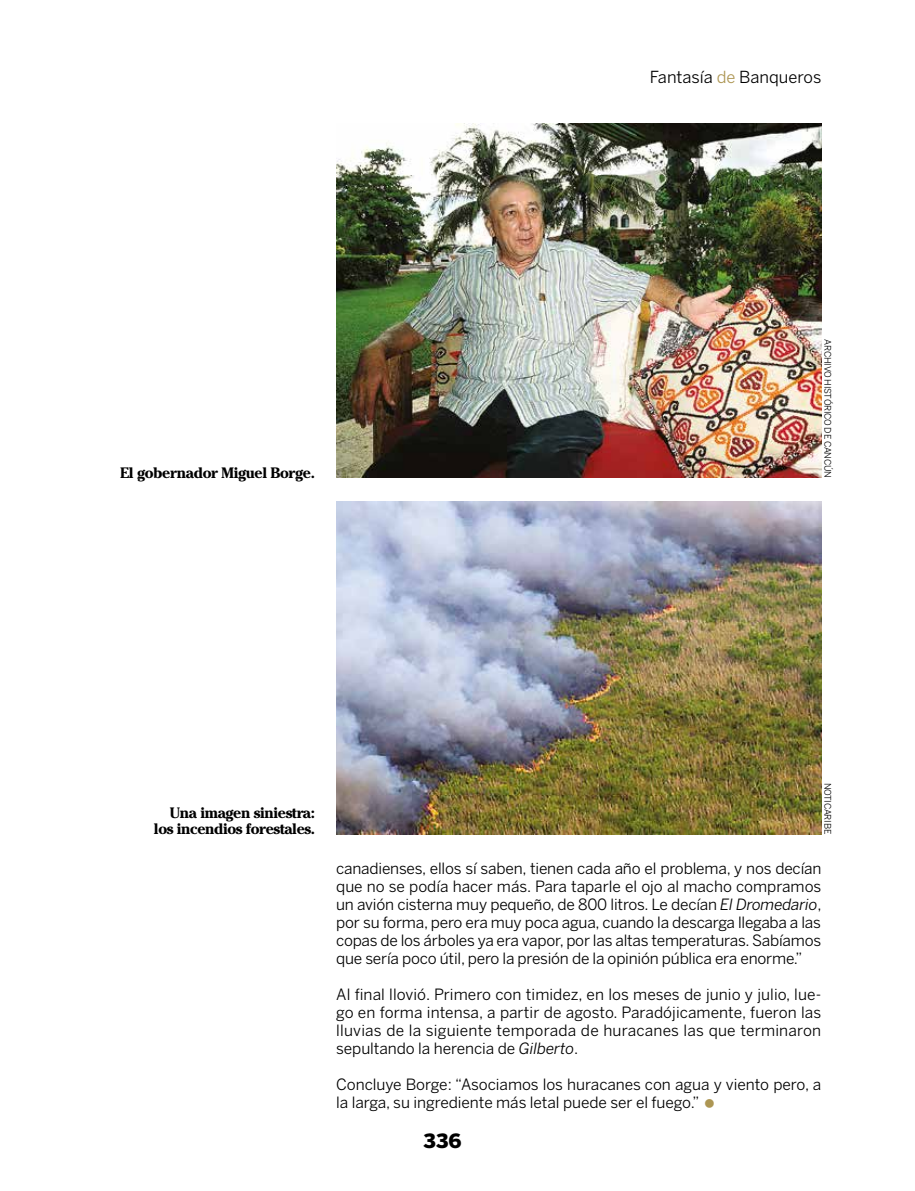
<style>
.page{position:relative;width:915px;height:1191px;background:#fff}
.page>*{position:absolute;margin:0;border:0;box-sizing:border-box;transform-origin:0 0}
.t1{font:900 19.5px "Benton Sans";color:#000}
.t2{font:16.5px "Benton Sans";color:#000}
.t3{font:15.45px/18px "Benton Sans";letter-spacing:-.005em;color:#000;text-align:justify}
.t4{font:700 15px/16.5px "Cheltenham Std";letter-spacing:-.03em;color:#000;text-align:right}
.t5{font:9px "Benton Sans";letter-spacing:-.025em;color:#000}
.s1{color:#ad9653}
.s2{font-style:italic}
</style>
<div class="page">
<img style="left:336px;top:124px;width:485px;height:354px">
<img style="left:336px;top:501px;width:485px;height:333px">
<p class="t4" style="left:120px;top:464px;width:196px">El gobernador Miguel Borge.</p>
<p class="t2" style="left:649px;top:67px;width:173px">Fantasía <span class="s1">de</span> Banqueros</p>
<p class="t5" style="left:832px;top:339px;width:140px;rotate:90deg">ARCHIVO HISTÓRICO DE CANCÚN</p>
<p class="t4" style="left:154px;top:804px;width:162px">Una imagen siniestra: los incendios forestales.</p>
<p class="t5" style="left:832px;top:782px;width:53px;rotate:90deg">NOTICARIBE</p>
<p class="t3" style="left:336px;top:859px;width:486px">canadienses, ellos sí saben, tienen cada año el problema, y nos decían que no se podía hacer más. Para taparle el ojo al macho compramos un avión cisterna muy pequeño, de 800 litros. Le decían <span class="s2">El Dromedario</span>, por su forma, pero era muy poca agua, cuando la descarga llegaba a las copas de los árboles ya era vapor, por las altas temperaturas. Sabíamos que sería poco útil, pero la presión de la opinión pública era enorme.”</p>
<p class="t3" style="left:336px;top:985px;width:486px">Al final llovió. Primero con timidez, en los meses de junio y julio, lue&shy;go en forma intensa, a partir de agosto. Paradójicamente, fueron las lluvias de la siguiente temporada de huracanes las que terminaron sepultando la herencia de <span class="s2">Gilberto</span>.</p>
<p class="t3" style="left:336px;top:1075px;width:486px">Concluye Borge: “Asociamos los huracanes con agua y viento pero, a la larga, su ingrediente más letal puede ser el fuego.”</p>
<p class="t1" style="left:423px;top:1129px;width:39px">336</p>
</div>
